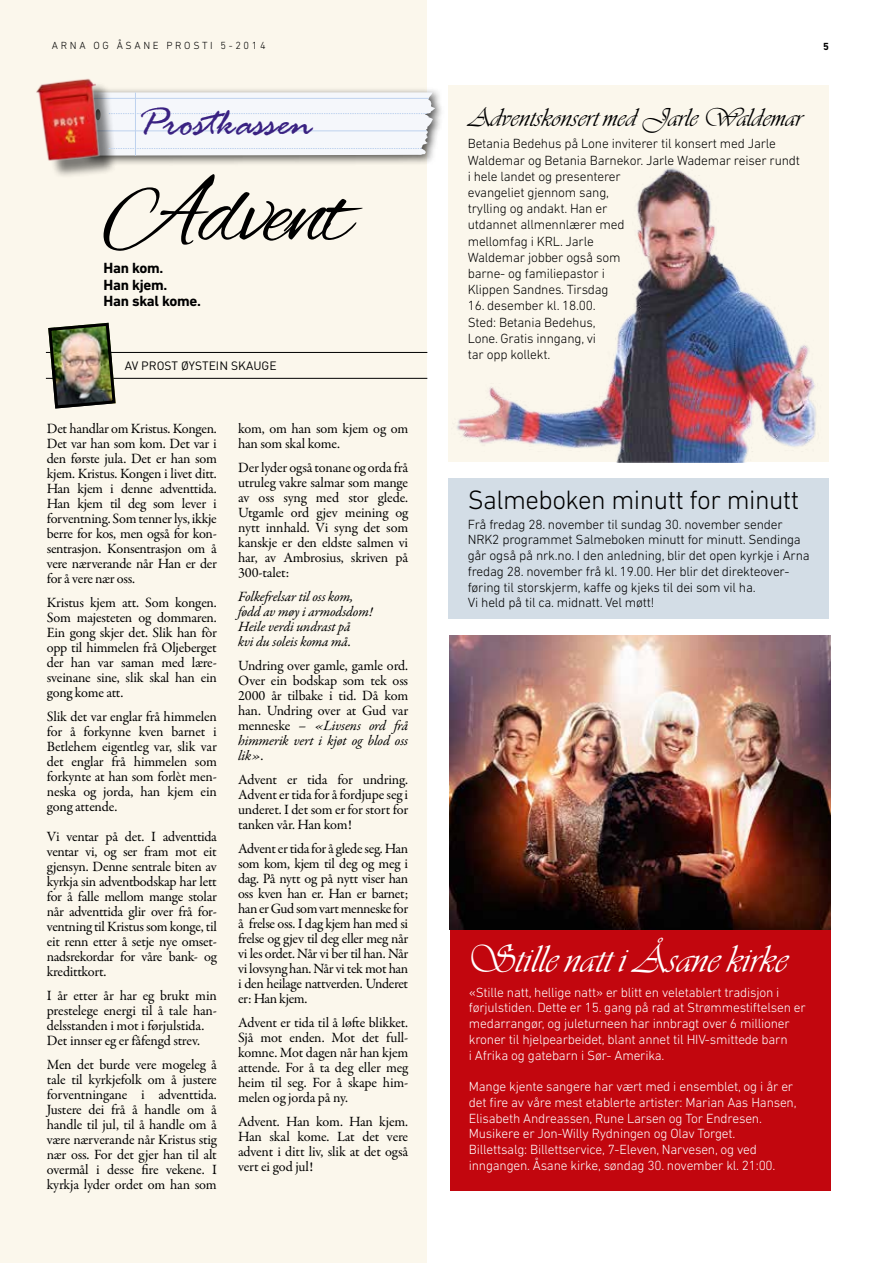
<style>
.page{position:relative;width:893px;height:1263px;background:#fff}
.page>*{position:absolute;margin:0;border:0;box-sizing:border-box;transform-origin:0 0}
.t1{font:97.5px "Alex Brush";letter-spacing:-.04em;color:#000}
.t2{font:italic 42.6px "Rage";color:#3a2282}
.t3{font:40.5px "Vivaldi Plain";letter-spacing:-.02em;color:#fff}
.t4{font:27px "Vivaldi Plain";letter-spacing:-.02em;color:#000}
.t5{font:300 27px "DIN Next LT Pro";letter-spacing:-.02em;color:#000}
.t6{font:700 15px/16.5px "DIN Next LT Pro";letter-spacing:-.02em;color:#000}
.t7{font:14.25px/15px "Garamond Premr Pro";letter-spacing:-.015em;color:#000;text-align:justify}
.t8{font:italic 14.25px/15px "Garamond Premr Pro";letter-spacing:-.01em;color:#000}
.t9{font:300 13.5px/16.2px "DIN Next LT Pro";letter-spacing:-.015em;color:#000}
.t10{font:300 13.5px/15.8px "DIN Next LT Pro";letter-spacing:-.015em;color:#fff}
.t11{font:12px "DIN";color:#000}
.t12{font:300 10.5px "DIN Next LT Pro";letter-spacing:.25em;color:#000}
.t13{font:700 10.5px "DIN Next LT Pro";color:#000}
.s1{font-style:italic}
</style>
<div class="page">
<svg style="left:426px;top:770px;width:24px;height:214px"></svg>
<svg style="left:426px;top:908px;width:6px;height:6px"></svg>
<svg style="left:426px;top:462px;width:250px;height:298px"></svg>
<svg style="left:426px;top:1042px;width:1px;height:221px"></svg>
<svg style="left:426px;top:312px;width:92px;height:270px"></svg>
<svg style="left:547px;top:627px;width:10px;height:7px"></svg>
<svg style="left:830px;top:770px;width:1px;height:214px"></svg>
<div style="left:0;top:0;width:426px;height:1263px;background:#fbf7ec"></div>
<svg style="left:36px;top:0;width:391px;height:288px"></svg>
<hr style="left:46px;top:352px;width:381px;height:1px;background:#000">
<hr style="left:46px;top:378px;width:381px;height:1px;background:#000">
<img style="left:45px;top:322px;width:87px;height:87px">
<div style="left:450px;top:880px;width:380px;height:311px;background:#c2060e"></div>
<img style="left:450px;top:635px;width:380px;height:294px">
<div style="left:449px;top:478px;width:380px;height:141px;background:#d3dde6"></div>
<img style="left:427px;top:85px;width:402px;height:377px">
<p class="t12" style="left:52px;top:39px;width:215px">ARNA OG ÅSANE PROSTI 5-2014</p>
<p class="t13" style="left:823px;top:41px;width:7px">5</p>
<h2 class="t2" style="left:137px;top:100px;width:177px">Prostkassen</h2>
<h1 class="t1" style="left:104px;top:159px;width:250px">Advent</h1>
<p class="t6" style="left:104px;top:260px;width:99px">Han kom.<br>Han kjem.<br>Han skal kome.</p>
<p class="t11" style="left:125px;top:358px;width:153px">AV PROST ØYSTEIN SKAUGE</p>
<p class="t7" style="left:47px;top:421px;width:172px">Det handlar om Kristus. Kongen.<br>Det var han som kom. Det var i den første jula. Det er han som kjem. Kristus. Kongen i livet ditt.<br>Han kjem i denne adventtida.<br>Han kjem til deg som lever i forventning. Som tenner lys, ikkje berre for kos, men også for kon&shy;sentrasjon. Konsentrasjon om å vere nærverande når Han er der for å vere nær oss.</p>
<p class="t7" style="left:47px;top:595px;width:172px">Kristus kjem att. Som kongen.<br>Som majesteten og dommaren.<br>Ein gong skjer det. Slik han fòr opp til himmelen frå Oljeberget der han var saman med lære&shy;sveinane sine, slik skal han ein gong kome att.</p>
<p class="t7" style="left:47px;top:709px;width:172px">Slik det var englar frå himmelen for å forkynne kven barnet i Betlehem eigentleg var, slik var det englar frå himmelen som forkynte at han som forlèt men&shy;neska og jorda, han kjem ein gong attende.</p>
<p class="t7" style="left:47px;top:829px;width:172px">Vi ventar på det. I adventtida ventar vi, og ser fram mot eit gjensyn. Denne sentrale biten av kyrkja sin adventbodskap har lett for å falle mellom mange stolar når adventtida glir over frå for&shy;ventning til Kristus som konge, til eit renn etter å setje nye omset&shy;nadsrekordar for våre bank- og kredittkort.</p>
<p class="t7" style="left:47px;top:988px;width:172px;text-align:left">I år etter år har eg brukt min prestelege energi til å tale han&shy;delsstanden i mot i førjulstida.<br>Det innser eg er fåfengd strev.</p>
<p class="t7" style="left:47px;top:1057px;width:172px">Men det burde vere mogeleg å tale til kyrkjefolk om å justere forventningane i adventtida.<br>Justere dei frå å handle om å handle til jul, til å handle om å være nærverande når Kristus stig nær oss. For det gjer han til alt overmål i desse fire vekene. I kyrkja lyder ordet om han som</p>
<p class="t7" style="left:238px;top:421px;width:172px">kom, om han som kjem og om han som skal kome.</p>
<p class="t7" style="left:238px;top:460px;width:172px">Der lyder også tonane og orda frå utruleg vakre salmar som mange av oss syng med stor glede.<br>Utgamle ord gjev meining og nytt innhald. Vi syng det som kanskje er den eldste salmen vi har, av Ambrosius, skriven på 300-talet:</p>
<p class="t8" style="left:238px;top:590px;width:136px">Folkefrelsar til oss kom, fødd av møy i armodsdom!<br>Heile verdi undrast på<br>kvi du soleis koma må.</p>
<p class="t7" style="left:238px;top:658px;width:172px">Undring over gamle, gamle ord.<br>Over ein bodskap som tek oss 2000 år tilbake i tid. Då kom han. Undring over at Gud var menneske <span class="s1">– «Livsens ord frå himmerik vert i kjøt og blod oss lik»</span>.</p>
<p class="t7" style="left:238px;top:772px;width:172px">Advent er tida for undring.<br>Advent er tida for å fordjupe seg i underet. I det som er for stort for tanken vår. Han kom!</p>
<p class="t7" style="left:238px;top:841px;width:172px">Advent er tida for å glede seg. Han som kom, kjem til deg og meg i dag. På nytt og på nytt viser han oss kven han er. Han er barnet; han er Gud som vart menneske for å frelse oss. I dag kjem han med si frelse og gjev til deg eller meg når vi les ordet. Når vi ber til han. Når vi lovsyng han. Når vi tek mot han i den heilage nattverden. Underet er: Han kjem.</p>
<p class="t7" style="left:238px;top:1015px;width:172px">Advent er tida til å løfte blikket.<br>Sjå mot enden. Mot det full&shy;komne. Mot dagen når han kjem attende. For å ta deg eller meg heim til seg. For å skape him&shy;melen og jorda på ny.</p>
<p class="t7" style="left:238px;top:1114px;width:172px">Advent. Han kom. Han kjem.<br>Han skal kome. Lat det vere advent i ditt liv, slik at det også vert ei god jul!</p>
<h3 class="t4" style="left:468px;top:101px;width:337px">Adventskonsert med Jarle Waldemar</h3>
<p class="t9" style="left:468px;top:135px;width:334px">Betania Bedehus på Lone inviterer til konsert med Jarle<br>Waldemar og Betania Barnekor. Jarle Wademar reiser rundt i hele landet og presenterer<br>evangeliet gjennom sang,<br>trylling og andakt. Han er<br>utdannet allmennlærer med<br>mellomfag i KRL. Jarle<br>Waldemar jobber også som<br>barne- og familiepastor i<br>Klippen Sandnes. Tirsdag</p>
<p class="t9" style="left:468px;top:297px;width:130px;text-align:justify">16. desember kl. 18.00.<br>Sted: Betania Bedehus, Lone. Gratis inngang, vi tar opp kollekt.</p>
<h3 class="t5" style="left:468px;top:484px;width:333px">Salmeboken minutt for minutt</h3>
<p class="t9" style="left:468px;top:516px;width:343px;line-height:15.8px">Frå fredag 28. november til sundag 30. november sender NRK2 programmet Salmeboken minutt for minutt. Sendinga går også på nrk.no. I den anledning, blir det open kyrkje i Arna fredag 28. november frå kl. 19.00. Her blir det direkteover&shy;føring til storskjerm, kaffe og kjeks til dei som vil ha.<br>Vi held på til ca. midnatt. Vel møtt!</p>
<h3 class="t3" style="left:469px;top:935px;width:321px">Stille natt i Åsane kirke</h3>
<p class="t10" style="left:469px;top:984px;width:338px">«Stille natt, hellige natt» er blitt en veletablert tradisjon i førjulstiden. Dette er 15. gang på rad at Strømmestiftelsen er medarrangør, og juleturneen har innbragt over 6 millioner kroner til hjelpearbeidet, blant annet til HIV-smittede barn<br>i Afrika og gatebarn i Sør- Amerika.</p>
<p class="t10" style="left:469px;top:1078px;width:329px">Mange kjente sangere har vært med i ensemblet, og i år er det fire av våre mest etablerte artister: Marian Aas Hansen, Elisabeth Andreassen, Rune Larsen og Tor Endresen.<br>Musikere er Jon-Willy Rydningen og Olav Torget.<br>Billettsalg: Billettservice, 7-Eleven, Narvesen, og ved inngangen. Åsane kirke, søndag 30. november kl. 21:00.</p>
</div>
